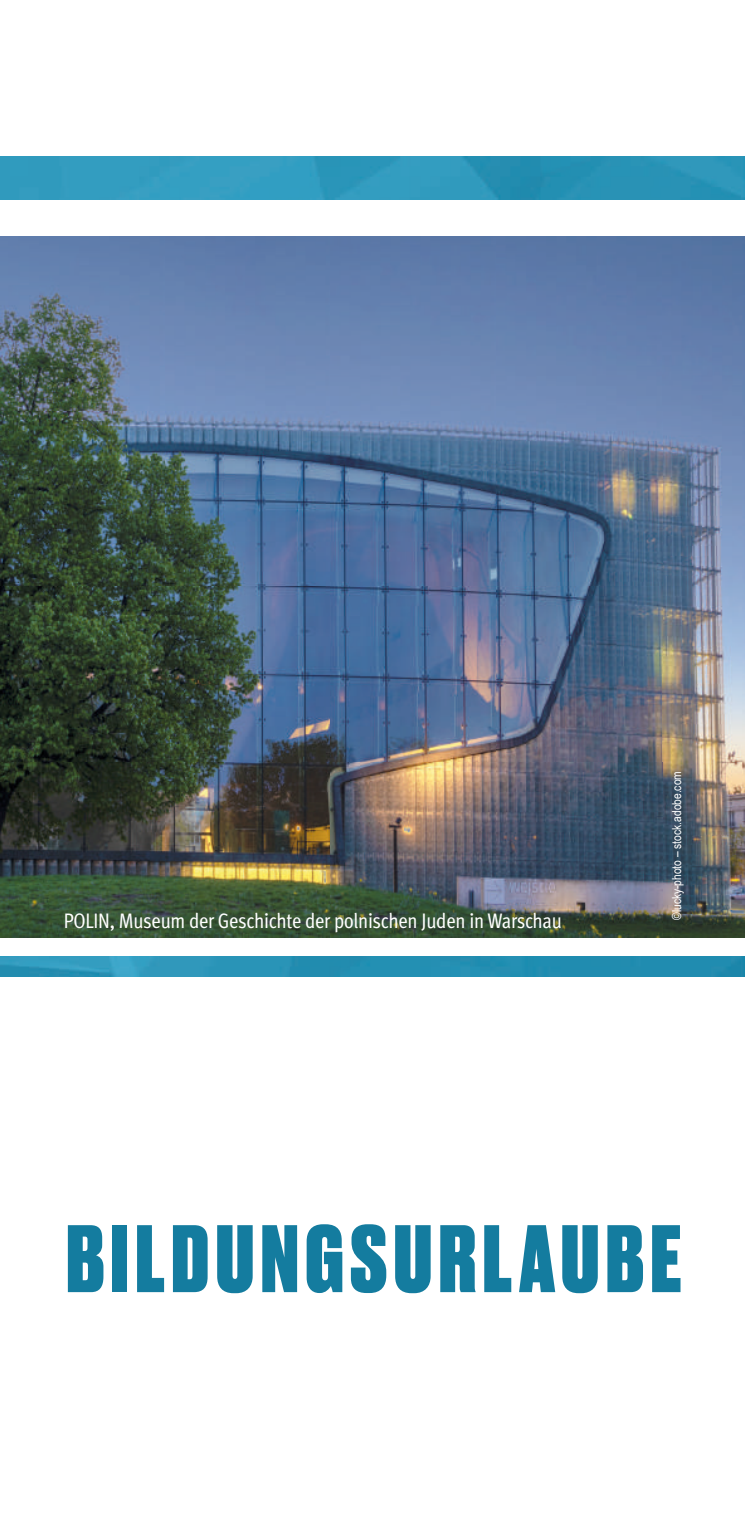
<style>
.page{position:relative;width:745px;height:1531px;background:#fff}
.page>*{position:absolute;margin:0;border:0;box-sizing:border-box;transform-origin:0 0}
.t1{font:800 90px "Druk";letter-spacing:.075em;color:#147c9f}
.t2{font:condensed 21px "Meta OT";letter-spacing:-.01em;color:#fff}
.t3{font:12.5px "Arial Narrow";color:#fff}
</style>
<div class="page">
<img style="left:0;top:236px;width:744px;height:702px">
<img style="left:0;top:157px;width:744px;height:42px">
<img style="left:0;top:957px;width:744px;height:19px">
<p class="t2" style="left:64px;top:907px;width:499px">POLIN, Museum der Geschichte der polnischen Juden in Warschau</p>
<p class="t3" style="left:667px;top:920px;width:150px;rotate:-90deg">©lucky-photo – stock.adobe.com</p>
<h1 class="t1" style="left:66px;top:1196px;width:615px">BILDUNGSURLAUBE</h1>
</div>
